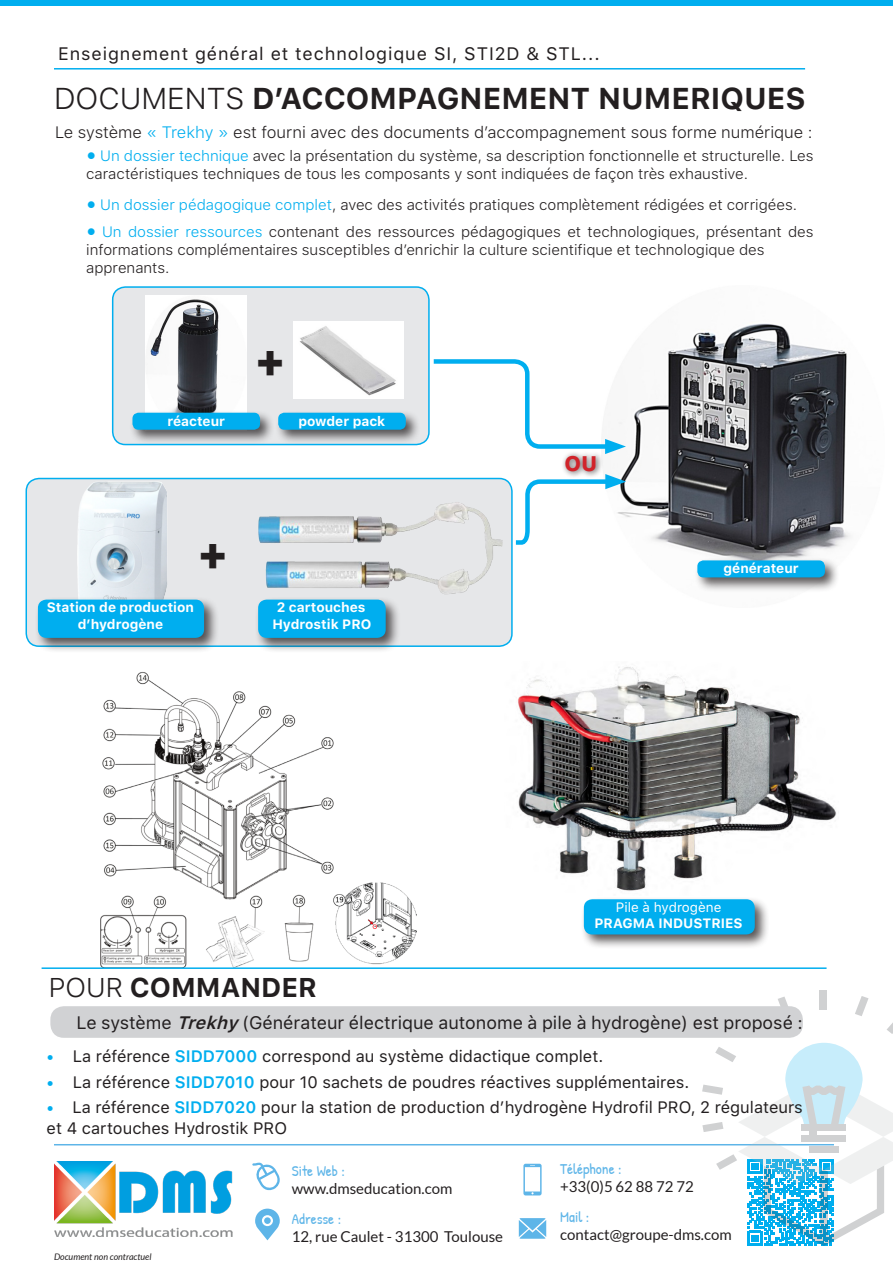
<style>
.page{position:relative;width:893px;height:1263px;background:#fff}
.page>*{position:absolute;margin:0;border:0;box-sizing:border-box;transform-origin:0 0}
.t1{font:800 45px "SF Pro Text";color:#231f20}
.t2{font:700 30px "SF Pro Text";color:#231f20}
.t3{font:700 27px "SF Pro Text";color:#231f20}
.t4{font:800 21px "SF Pro Text";color:#d1232a}
.t5{font:18px "SF Pro Text";color:#231f20}
.t6{font:18px "SF Pro Text";letter-spacing:.05em;color:#231f20}
.t7{font:16.5px/21px "SF Pro Text";color:#231f20}
.t8{font:300 16.5px "SF Pro Text";color:#231f20}
.t9{font:300 15px/18px "SF Pro Text";color:#231f20}
.t10{font:15px "Lato";color:#231f20}
.t11{font:15px "Patrick Hand";color:#5eb5e8}
.t12{font:700 13.5px/16.2px "SF Pro Text";color:#fff;text-align:center}
.t13{font:italic 9px "Lato";color:#231f20}
.s1{font-weight:300}
.s2{color:#00aeef}
.s3{font-family:"Lato";font-weight:400;font-size:18px;color:#00aeef}
.s4{font-weight:400}
.s5{font-weight:600;font-style:italic}
.s6{font-weight:600;color:#00aeef}
</style>
<div class="page">
<div style="left:26px;top:478px;width:486px;height:168px;background:#e6e7e9;border-radius:13px"></div>
<div style="left:26px;top:478px;width:487px;height:169px;border:2px solid #00aeef;border-radius:13px"></div>
<div style="left:113px;top:287px;width:316px;height:157px;background:#e6e7e9;border-radius:13px"></div>
<div style="left:112px;top:286px;width:318px;height:159px;border:2px solid #00aeef;border-radius:13px"></div>
<img style="left:100px;top:672px;width:316px;height:295px">
<hr style="left:54px;top:68px;width:751px;height:2px;background:#00aeef">
<div style="left:0;top:0;width:893px;height:6px;background:#00aeef"></div>
<hr style="left:54px;top:1144px;width:780px;height:1px;background:#5eb5e8">
<svg style="left:255px;top:1208px;width:25px;height:32px"></svg>
<svg style="left:523px;top:1164px;width:19px;height:31px"></svg>
<svg style="left:519px;top:1218px;width:27px;height:21px"></svg>
<svg style="left:252px;top:1162px;width:28px;height:29px"></svg>
<img style="left:54px;top:1161px;width:179px;height:75px">
<div style="left:819px;top:990px;width:8px;height:19px;background:#d0d1d2"></div>
<svg style="left:778px;top:996px;width:10px;height:10px"></svg>
<svg style="left:887px;top:1023px;width:6px;height:11px"></svg>
<svg style="left:855px;top:996px;width:13px;height:20px"></svg>
<svg style="left:702px;top:1043px;width:191px;height:203px"></svg>
<div style="left:802px;top:1124px;width:44px;height:7px;background:#d0d1d2"></div>
<div style="left:802px;top:1135px;width:44px;height:7px;background:#d0d1d2"></div>
<div style="left:809px;top:1146px;width:29px;height:7px;background:#d0d1d2"></div>
<div style="left:809px;top:1128px;width:7px;height:9px;background:#d0d1d2"></div>
<hr style="left:42px;top:967px;width:784px;height:2px;background:#00aeef">
<div style="left:50px;top:1006px;width:753px;height:32px;background:#d1d2d4;border-radius:13px"></div>
<img style="left:146px;top:295px;width:101px;height:115px">
<img style="left:293px;top:321px;width:110px;height:77px">
<img style="left:605px;top:323px;width:246px;height:234px">
<div style="left:129px;top:410px;width:146px;height:35px;background:#231f20;opacity:.75"></div>
<div style="left:132px;top:413px;width:128px;height:17px;background:#00aeef;border-radius:6px"></div>
<div style="left:275px;top:410px;width:146px;height:35px;background:#231f20;opacity:.75"></div>
<div style="left:278px;top:413px;width:128px;height:17px;background:#00aeef;border-radius:6px"></div>
<div style="left:694px;top:557px;width:146px;height:35px;background:#231f20;opacity:.75"></div>
<div style="left:697px;top:560px;width:128px;height:17px;background:#00aeef;border-radius:6px"></div>
<img style="left:517px;top:667px;width:320px;height:224px">
<div style="left:581px;top:896px;width:189px;height:53px;background:#231f20;opacity:.75"></div>
<div style="left:584px;top:899px;width:171px;height:35px;background:#00aeef;border-radius:9px"></div>
<div style="left:561px;top:451px;width:42px;height:28px;background:#231f20;opacity:.75"></div>
<img style="left:258px;top:485px;width:255px;height:111px">
<div style="left:255px;top:596px;width:146px;height:57px;background:#231f20;opacity:.75"></div>
<div style="left:258px;top:600px;width:128px;height:38px;background:#00aeef;border-radius:9px"></div>
<img style="left:65px;top:477px;width:113px;height:119px">
<div style="left:35px;top:596px;width:184px;height:57px;background:#231f20;opacity:.75"></div>
<div style="left:38px;top:600px;width:166px;height:38px;background:#00aeef;border-radius:9px"></div>
<svg style="left:429px;top:357px;width:197px;height:97px"></svg>
<svg style="left:511px;top:474px;width:115px;height:73px"></svg>
<p class="t6" style="left:58px;top:41px;width:543px">Enseignement général et technologique SI, STI2D &amp; STL...</p>
<p class="t2" style="left:54px;top:77px;width:753px"><span class="s1">DOCUMENTS</span> D’ACCOMPAGNEMENT NUMERIQUES</p>
<p class="t8" style="left:55px;top:121px;width:759px">Le système <span class="s2">« Trekhy »</span> est fourni avec des documents d’accompagnement sous forme numérique :</p>
<p class="t9" style="left:86px;top:146px;width:729px"><span class="s3">•</span> <span class="s2">Un dossier technique</span> avec la présentation du système, sa description fonctionnelle et structurelle. Les caractéristiques techniques de tous les composants y sont indiquées de façon très exhaustive.</p>
<p class="t9" style="left:86px;top:196px;width:712px"><span class="s3">•</span> <span class="s2">Un dossier pédagogique complet</span>, avec des activités pratiques complètement rédigées et corrigées.</p>
<p class="t9" style="left:86px;top:222px;width:729px"><span class="s3">•</span> <span class="s2">Un dossier ressources</span> contenant des ressources pédagogiques et technologiques, présentant des informations complémentaires susceptibles d’enrichir la culture scientifique et technologique des apprenants.</p>
<p class="t1" style="left:254px;top:326px;width:34px">+</p>
<p class="t12" style="left:167px;top:412px;width:59px">réacteur</p>
<p class="t12" style="left:298px;top:412px;width:88px">powder pack</p>
<p class="t1" style="left:197px;top:520px;width:34px">+</p>
<p class="t12" style="left:47px;top:599px;width:149px">Station de production d’hydrogène</p>
<p class="t12" style="left:272px;top:599px;width:100px">2 cartouches<br>Hydrostik PRO</p>
<p class="t3" style="left:49px;top:968px;width:270px"><span class="s1">POUR</span> COMMANDER</p>
<p class="t4" style="left:564px;top:448px;width:34px">OU</p>
<p class="t12" style="left:724px;top:560px;width:77px">générateur</p>
<p class="t12" style="left:594px;top:899px;width:150px"><span class="s4">Pile à hydrogène<br></span>PRAGMA INDUSTRIES</p>
<p class="t5" style="left:77px;top:1010px;width:728px">Le système <span class="s5">Trekhy</span>(Générateur électrique autonome à pile à hydrogène) est proposé :</p>
<p class="t7" style="left:47px;top:1045px;width:558px"><span class="s2">•</span> La référence <span class="s6">SIDD7000</span> correspond au système didactique complet.</p>
<p class="t7" style="left:47px;top:1071px;width:644px"><span class="s2">•</span> La référence <span class="s6">SIDD7010</span> pour 10 sachets de poudres réactives supplémentaires.</p>
<p class="t7" style="left:47px;top:1096px;width:758px"><span class="s2">•</span> La référence <span class="s6">SIDD7020</span> pour la station de production d’hydrogène Hydrofil PRO, 2 régulateurs et 4 cartouches Hydrostik PRO</p>
<p class="t13" style="left:54px;top:1252px;width:99px">Document non contractuel</p>
<p class="t11" style="left:292px;top:1160px;width:55px">Site Web :</p>
<p class="t10" style="left:292px;top:1180px;width:162px">www.dmseducation.com</p>
<p class="t11" style="left:292px;top:1208px;width:51px">Adresse :</p>
<p class="t10" style="left:292px;top:1228px;width:213px">12, rue Caulet - 31300 Toulouse</p>
<p class="t11" style="left:560px;top:1158px;width:63px">Téléphone :</p>
<p class="t10" style="left:560px;top:1178px;width:135px">+33(0)5 62 88 72 72</p>
<p class="t11" style="left:560px;top:1207px;width:31px">Mail :</p>
<p class="t10" style="left:560px;top:1226px;width:173px">contact@groupe-dms.com</p>
</div>
